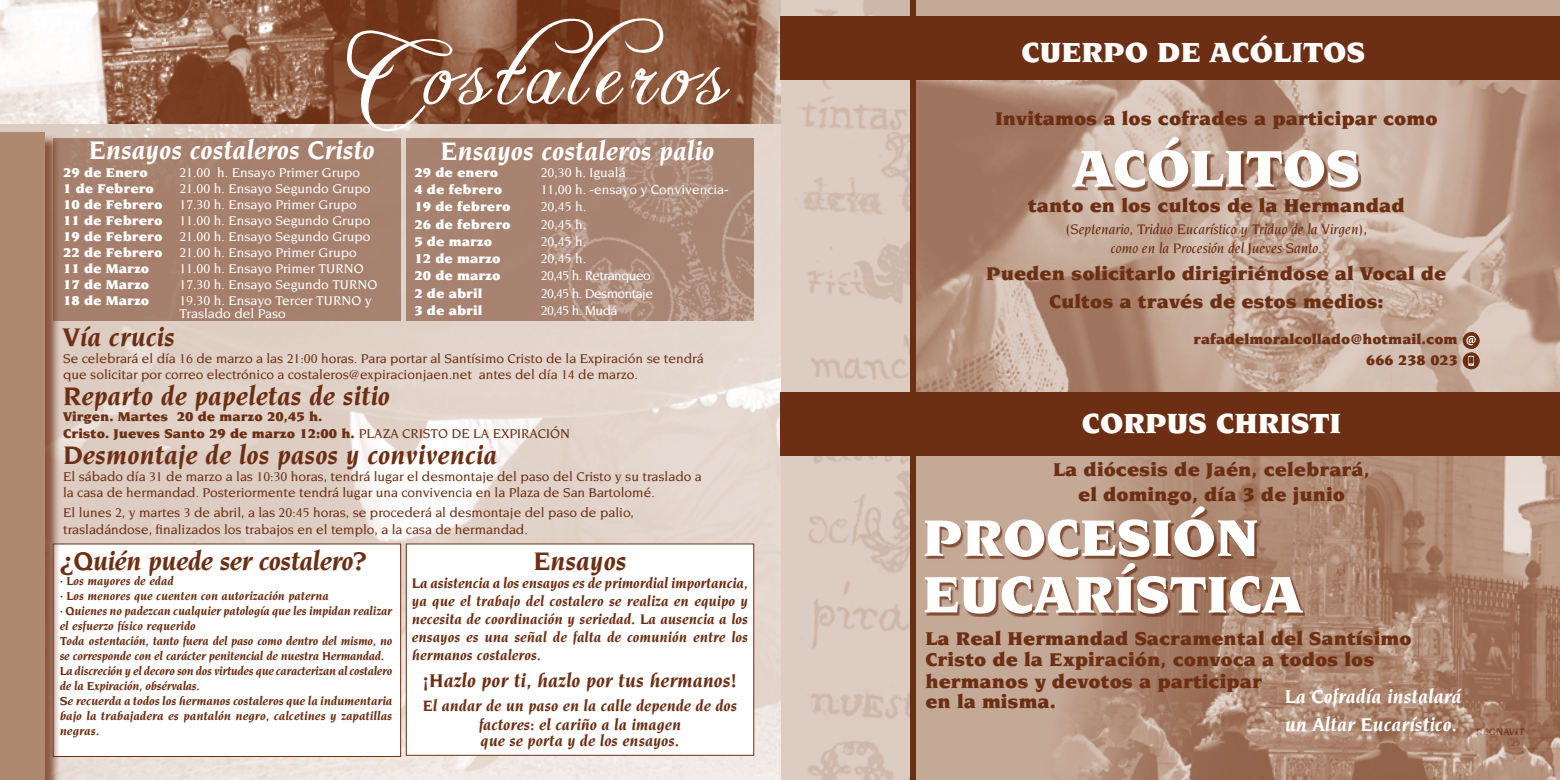
<style>
.page{position:relative;width:1560px;height:780px;background:#fff}
.page>*{position:absolute;margin:0;border:0;box-sizing:border-box;transform-origin:0 0}
.t1{font:97px "Freebooter Script";letter-spacing:.08em;color:#fff}
.t2{font:900 55.5px/56.6px "Novarese";color:#fff}
.t3{font:900 30px "Novarese";color:#fff}
.t4{font:italic 700 27.5px "Novarese";color:#6c2f14}
.t5{font:italic 700 27.5px "Novarese";color:#fff}
.t6{font:italic 700 27.5px "Novarese";letter-spacing:-.02em;color:#6c2f14}
.t7{font:900 20px/21px "Novarese";color:#6c2f14;text-align:center}
.t8{font:italic 700 20px/27.5px "Novarese";color:#fff}
.t9{font:italic 700 20px "Novarese";color:#6c2f14}
.t10{font:italic 700 16.25px/19.5px "Novarese";color:#6c2f14;text-align:center}
.t11{font:italic 700 15px/18px "Novarese";color:#6c2f14;text-align:justify}
.t12{font:italic 500 15px/19px "Novarese";color:#6c2f14;text-align:center}
.t13{font:900 15px/21.5px "Novarese";color:#6c2f14;text-align:right}
.t14{font:500 13.75px/16.5px "Novarese";color:#6c2f14}
.t15{font:500 13.75px/16px "Novarese";color:#fff}
.t16{font:900 13.75px "Novarese";color:#fff}
.t17{font:900 13.75px/16.5px "Novarese";color:#6c2f14}
.t18{font:500 13.75px "Novarese";letter-spacing:-.04em;color:#fff}
.t19{font:italic 700 12.5px/15px "Novarese";letter-spacing:-.01em;color:#6c2f14}
.t20{font:italic 700 10px "Novarese";color:#6c2f14}
.t21{font:10px "Novarese";color:#6c2f14}
.s1{font-size:119px}
.s2{font-weight:900}
.s3{font-weight:500}
.s4{font-weight:700;font-style:italic;color:#fff}
</style>
<div class="page">
<div style="left:913px;top:0;width:646px;height:780px;background:#c5a997"></div>
<div style="left:910px;top:0;width:6px;height:780px;background:#6c2f14"></div>
<img style="left:0;top:0;width:910px;height:780px">
<div style="left:53px;top:138px;width:347px;height:183px;background:#a6806d"></div>
<div style="left:53px;top:543px;width:348px;height:213px;background:#fff"></div>
<div style="left:406px;top:138px;width:347px;height:183px;background:#a88371"></div>
<img style="left:547px;top:138px;width:206px;height:183px">
<div style="left:406px;top:543px;width:348px;height:212px;background:#fff;border:1px solid #6c2f14"></div>
<img style="left:0;top:0;width:780px;height:123px">
<div style="left:0;top:135px;width:60px;height:645px;background:#6c2f14;opacity:.75"></div>
<div style="left:0;top:133px;width:45px;height:647px;background:#af8870"></div>
<img style="left:998px;top:455px;width:561px;height:325px">
<img style="left:916px;top:80px;width:643px;height:311px">
<div style="left:780px;top:391px;width:779px;height:64px;background:#6c2f14"></div>
<div style="left:926px;top:509px;width:379px;height:108px;background:#6c2f14;opacity:.75"></div>
<div style="left:780px;top:16px;width:779px;height:64px;background:#6c2f14"></div>
<svg style="left:1462px;top:352px;width:17px;height:17px"></svg>
<svg style="left:1462px;top:332px;width:17px;height:17px"></svg>
<svg style="left:1466px;top:332px;width:13px;height:37px"></svg>
<div style="left:1073px;top:139px;width:287px;height:53px;background:#6c2f14;opacity:.75"></div>
<h1 class="t1" style="left:345px;top:13px;width:383px"><span class="s1">C</span>ostaleros</h1>
<h3 class="t5" style="left:440px;top:135px;width:275px">Ensayos costaleros palio</h3>
<p class="t16" style="left:414px;top:165px;width:85px">29 de enero</p>
<p class="t15" style="left:540px;top:164px;width:86px">20,30 h. Igualá</p>
<p class="t16" style="left:414px;top:182px;width:89px">4 de febrero</p>
<p class="t15" style="left:540px;top:182px;width:189px">11,00 h. -ensayo y Convivencia-</p>
<p class="t16" style="left:414px;top:199px;width:98px">19 de febrero</p>
<p class="t15" style="left:540px;top:199px;width:47px">20,45 h.</p>
<p class="t16" style="left:414px;top:216px;width:98px">26 de febrero</p>
<p class="t15" style="left:540px;top:216px;width:47px">20,45 h.</p>
<p class="t16" style="left:414px;top:234px;width:79px">5 de marzo</p>
<p class="t15" style="left:540px;top:233px;width:47px">20,45 h.</p>
<p class="t16" style="left:414px;top:251px;width:88px">12 de marzo</p>
<p class="t15" style="left:540px;top:250px;width:47px">20,45 h.</p>
<p class="t16" style="left:414px;top:268px;width:88px">20 de marzo</p>
<p class="t18" style="left:540px;top:268px;width:112px">20,45 h. Retranqueo</p>
<p class="t16" style="left:414px;top:285px;width:69px">2 de abril</p>
<p class="t18" style="left:540px;top:285px;width:114px">20,45 h. Desmontaje</p>
<p class="t16" style="left:414px;top:302px;width:69px">3 de abril</p>
<p class="t15" style="left:540px;top:302px;width:78px">20,45 h. Mudá</p>
<h3 class="t5" style="left:89px;top:134px;width:287px">Ensayos costaleros Cristo</h3>
<p class="t16" style="left:63px;top:165px;width:86px">29 de Enero</p>
<p class="t15" style="left:179px;top:165px;width:182px">21.00 h. Ensayo Primer Grupo</p>
<p class="t16" style="left:63px;top:181px;width:92px">1 de Febrero</p>
<p class="t15" style="left:63px;top:181px;width:309px;text-indent:116px">21.00 h. Ensayo Segundo Grupo <span class="s2">10 de Febrero</span> 17.30 h. Ensayo Primer Grupo <span class="s2">11 de Febrero</span> 11.00 h. Ensayo Segundo Grupo <span class="s2">19 de Febrero</span> 21.00 h. Ensayo Segundo Grupo <span class="s2">22 de Febrero</span> 21.00 h. Ensayo Primer Grupo <span class="s2">11 de Marzo</span></p>
<p class="t15" style="left:179px;top:261px;width:186px">11.00 h. Ensayo Primer TURNO</p>
<p class="t16" style="left:63px;top:277px;width:88px">17 de Marzo</p>
<p class="t15" style="left:179px;top:277px;width:199px">17.30 h. Ensayo Segundo TURNO</p>
<p class="t16" style="left:63px;top:293px;width:88px">18 de Marzo</p>
<p class="t15" style="left:179px;top:294px;width:194px;line-height:12.5px">19.30 h. Ensayo Tercer TURNO y<br>Traslado del Paso</p>
<h3 class="t3" style="left:1021px;top:35px;width:345px">CUERPO DE ACÓLITOS</h3>
<h3 class="t7" style="left:994px;top:108px;width:444px">Invitamos a los cofrades a participar como</h3>
<h2 class="t2" style="left:1072px;top:139px;width:288px">ACÓLITOS</h2>
<h3 class="t7" style="left:1027px;top:195px;width:378px">tanto en los cultos de la Hermandad</h3>
<p class="t12" style="left:1065px;top:219px;width:303px">(Septenario, Triduo Eucarístico y Triduo de la Virgen), como en la Procesión del Jueves Santo.</p>
<h3 class="t7" style="left:986px;top:260px;width:461px;line-height:27.5px">Pueden solicitarlo dirigiriéndose al Vocal de<br>Cultos a través de estos medios:</h3>
<h3 class="t4" style="left:63px;top:322px;width:113px">Vía crucis</h3>
<p class="t14" style="left:63px;top:350px;width:642px">Se celebrará el día 16 de marzo a las 21:00 horas. Para portar al Santísimo Cristo de la Expiración se tendrá que solicitar por correo electrónico a costaleros@expiracionjaen.net antes del día 14 de marzo.</p>
<h3 class="t4" style="left:63px;top:380px;width:328px">Reparto de papeletas de sitio</h3>
<p class="t17" style="left:63px;top:408px;width:508px">Virgen. Martes 20 de marzo 20,45 h.<br>Cristo. Jueves Santo 29 de marzo 12:00 h. <span class="s3">PLAZA CRISTO DE LA EXPIRACIÓN</span></p>
<h3 class="t4" style="left:63px;top:440px;width:435px">Desmontaje de los pasos y convivencia</h3>
<p class="t14" style="left:63px;top:468px;width:640px">El sábado día 31 de marzo a las 10:30 horas, tendrá lugar el desmontaje del paso del Cristo y su traslado a la casa de hermandad. Posteriormente tendrá lugar una convivencia en la Plaza de San Bartolomé.</p>
<p class="t14" style="left:63px;top:504px;width:572px">El lunes 2, y martes 3 de abril, a las 20:45 horas, se procederá al desmontaje del paso de palio, trasladándose, finalizados los trabajos en el templo, a la casa de hermandad.</p>
<p class="t13" style="left:1193px;top:328px;width:266px">rafadelmoralcollado@hotmail.com<br>666 238 023</p>
<h3 class="t3" style="left:1081px;top:406px;width:261px">CORPUS CHRISTI</h3>
<h3 class="t7" style="left:1052px;top:456px;width:318px;line-height:25px">La diócesis de Jaén, celebrará, el domingo, día 3 de junio</h3>
<h2 class="t2" style="left:922px;top:509px;width:381px">PROCESIÓN<br>EUCARÍSTICA</h2>
<h3 class="t6" style="left:60px;top:545px;width:309px">¿Quién puede ser costalero?</h3>
<p class="t19" style="left:60px;top:573px;width:334px">· Los mayores de edad<br>· Los menores que cuenten con autorización paterna<br>· Quienes no padezcan cualquier patología que les impidan realizar el esfuerzo físico requerido<br>Toda ostentación, tanto fuera del paso como dentro del mismo, no se corresponde con el carácter penitencial de nuestra Hermandad.<br>La discreción y el decoro son dos virtudes que caracterizan al costalero de la Expiración, obsérvalas.<br>Se recuerda a todos los hermanos costaleros que la indumentaria bajo la trabajadera es pantalón negro, calcetines y zapatillas negras.</p>
<h3 class="t4" style="left:533px;top:545px;width:95px">Ensayos</h3>
<p class="t11" style="left:412px;top:573px;width:338px">La asistencia a los ensayos es de primordial importancia, ya que el trabajo del costalero se realiza en equipo y necesita de coordinación y seriedad. La ausencia a los ensayos es una señal de falta de comunión entre los hermanos costaleros.</p>
<h3 class="t9" style="left:422px;top:669px;width:316px">¡Hazlo por ti, hazlo por tus hermanos!</h3>
<p class="t10" style="left:423px;top:695px;width:316px">El andar de un paso en la calle depende de dos factores: el cariño a la imagen</p>
<p class="t10" style="left:480px;top:730px;width:200px">que se porta y de los ensayos.</p>
<h3 class="t7" style="left:925px;top:627px;width:487px;text-align:left">La Real Hermandad Sacramental del Santísimo Cristo de la Expiración, convoca a todos los hermanos y devotos a participar<br>en la misma.</h3>
<h3 class="t8" style="left:1284px;top:682px;width:178px">La Cofradía instalará un Altar Eucarístico.</h3>
<p class="t21" style="left:56px;top:728px;width:23px"><span class="s4">R</span> 24</p>
<p class="t20" style="left:1475px;top:725px;width:50px">REGNAVIT</p>
<p class="t21" style="left:1509px;top:737px;width:11px">25</p>
</div>
